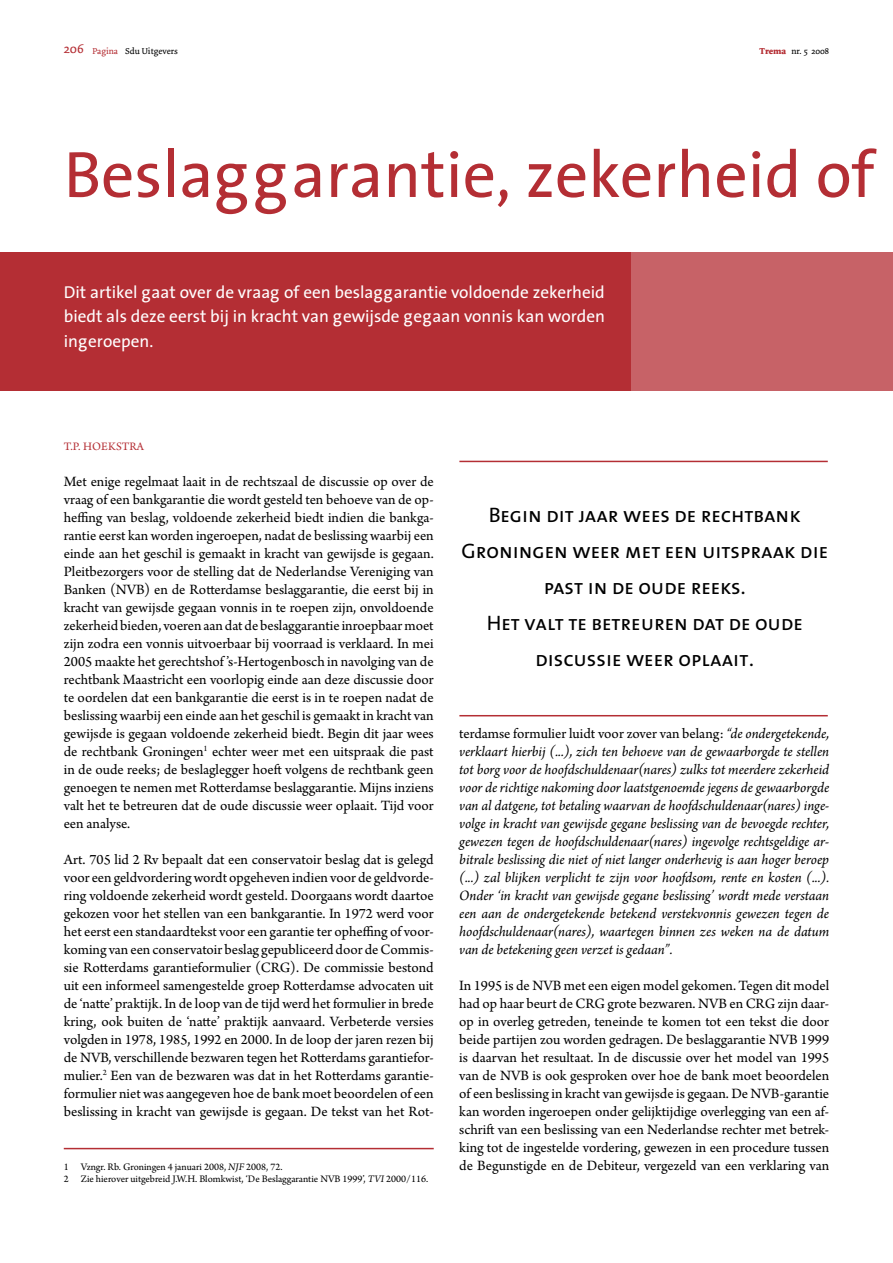
<style>
.page{position:relative;width:893px;height:1263px;background:#fff}
.page>*{position:absolute;margin:0;border:0;box-sizing:border-box;transform-origin:0 0}
.t1{font:66px "Thesis Sans";color:#b42e34}
.t2{font:21px/36px "Thesis Sans Normal Caps";color:#000;text-align:center}
.t3{font:17.25px/24.8px "Thesis Sans";color:#fff;text-align:justify}
.t4{font:15px/18px "Arno Pro";color:#000;text-align:justify}
.t5{font:italic 15px/18px "Arno Pro";letter-spacing:-.005em;color:#000;text-align:justify}
.t6{font:12px "Arno Pro";letter-spacing:.01em;color:#b42e34}
.t7{font:10.5px/12.6px "Arno Pro";color:#000}
.t8{font:9px "Dolly";color:#000}
.s1{font-size:13.5px;color:#b42e34}
.s2{color:#b42e34}
.s3{font-weight:700;color:#b42e34}
.s4{font-style:italic}
.s5{font-style:normal}
</style>
<div class="page">
<hr style="left:64px;top:1148px;width:370px;height:1px;background:#b42e34">
<div style="left:0;top:252px;width:893px;height:138px;background:#b42e34"></div>
<div style="left:631px;top:252px;width:262px;height:138px;background:#c76267"></div>
<hr style="left:459px;top:461px;width:369px;height:1px;background:#b42e34">
<hr style="left:459px;top:715px;width:369px;height:1px;background:#b42e34">
<p class="t8" style="left:64px;top:45px;width:116px"><span class="s1">206</span> <span class="s2">Pagina</span> Sdu Uitgevers</p>
<p class="t8" style="left:759px;top:45px;width:71px"><span class="s3">Trema</span> nr. 5 2008</p>
<h1 class="t1" style="left:64px;top:120px;width:812px">Beslaggarantie, zekerheid of</h1>
<p class="t3" style="left:64px;top:279px;width:543px">Dit artikel gaat over de vraag of een beslaggarantie voldoende zekerheid biedt als deze eerst bij in kracht van gewijsde gegaan vonnis kan worden ingeroepen.</p>
<p class="t6" style="left:64px;top:440px;width:82px">T.P. Hoekstra</p>
<p class="t4" style="left:64px;top:473px;width:371px">Met enige regelmaat laait in de rechtszaal de discussie op over de vraag of een bankgarantie die wordt gesteld ten behoeve van de op&shy;heffing van beslag, voldoende zekerheid biedt indien die bankga&shy;rantie eerst kan worden ingeroepen, nadat de beslissing waarbij een einde aan het geschil is gemaakt in kracht van gewijsde is gegaan.<br>Pleitbezorgers voor de stelling dat de Nederlandse Vereniging van Banken (NVB) en de Rotterdamse beslaggarantie, die eerst bij in kracht van gewijsde gegaan vonnis in te roepen zijn, onvoldoende zekerheid bieden, voeren aan dat de beslaggarantie inroepbaar moet zijn zodra een vonnis uitvoerbaar bij voorraad is verklaard. In mei 2005 maakte het gerechtshof ’s-Hertogenbosch in navolging van de rechtbank Maastricht een voorlopig einde aan deze discussie door te oordelen dat een bankgarantie die eerst is in te roepen nadat de beslissing waarbij een einde aan het geschil is gemaakt in kracht van gewijsde is gegaan voldoende zekerheid biedt. Begin dit jaar wees de rechtbank Groningen<sup>1</sup> echter weer met een uitspraak die past in de oude reeks; de beslaglegger hoeft volgens de rechtbank geen genoegen te nemen met Rotterdamse beslaggarantie. Mijns inziens valt het te betreuren dat de oude discussie weer oplaait. Tijd voor een analyse.</p>
<p class="t4" style="left:64px;top:851px;width:371px">Art. 705 lid 2 Rv bepaalt dat een conservatoir beslag dat is gelegd voor een geldvordering wordt opgeheven indien voor de geldvorde&shy;ring voldoende zekerheid wordt gesteld. Doorgaans wordt daartoe gekozen voor het stellen van een bankgarantie. In 1972 werd voor het eerst een standaardtekst voor een garantie ter opheffing of voor&shy;koming van een conservatoir beslag gepubliceerd door de Commis&shy;sie Rotterdams garantieformulier (CRG). De commissie bestond uit een informeel samengestelde groep Rotterdamse advocaten uit de ‘natte’ praktijk. In de loop van de tijd werd het formulier in brede kring, ook buiten de ‘natte’ praktijk aanvaard. Verbeterde versies volgden in 1978, 1985, 1992 en 2000. In de loop der jaren rezen bij de NVB, verschillende bezwaren tegen het Rotterdams garantiefor&shy;mulier.<sup>2</sup> Een van de bezwaren was dat in het Rotterdams garantie&shy;formulier niet was aangegeven hoe de bank moet beoordelen of een beslissing in kracht van gewijsde is gegaan. De tekst van het Rot-</p>
<p class="t7" style="left:64px;top:1161px;width:366px">1 Vzngr. Rb. Groningen 4 januari 2008, <span class="s4">NJF</span> 2008, 72.<br>2 Zie hierover uitgebreid J.W.H. Blomkwist, ‘De Beslaggarantie NVB 1999’, <span class="s4">TVI</span> 2000/116.</p>
<h2 class="t2" style="left:461px;top:496px;width:368px">Begin dit jaar wees de rechtbank<br>Groningen weer met een uitspraak die past in de oude reeks.<br>Het valt te betreuren dat de oude discussie weer oplaait.</h2>
<p class="t5" style="left:459px;top:725px;width:371px"><span class="s5">terdamse formulier luidt voor zover van belang:</span> “de ondergetekende, verklaart hierbij (...), zich ten behoeve van de gewaarborgde te stellen tot borg voor de hoofdschuldenaar(nares) zulks tot meerdere zekerheid voor de richtige nakoming door laatstgenoemde jegens de gewaarborgde van al datgene, tot betaling waarvan de hoofdschuldenaar(nares) inge&shy;volge in kracht van gewijsde gegane beslissing van de bevoegde rechter, gewezen tegen de hoofdschuldenaar(nares) ingevolge rechtsgeldige ar&shy;bitrale beslissing die niet of niet langer onderhevig is aan hoger beroep (...) zal blijken verplicht te zijn voor hoofdsom, rente en kosten (...).<br>Onder ‘in kracht van gewijsde gegane beslissing’ wordt mede verstaan een aan de ondergetekende betekend verstekvonnis gewezen tegen de hoofdschuldenaar(nares), waartegen binnen zes weken na de datum van de betekening geen verzet is gedaan”.</p>
<p class="t4" style="left:459px;top:977px;width:371px">In 1995 is de NVB met een eigen model gekomen. Tegen dit model had op haar beurt de CRG grote bezwaren. NVB en CRG zijn daar&shy;op in overleg getreden, teneinde te komen tot een tekst die door beide partijen zou worden gedragen. De beslaggarantie NVB 1999 is daarvan het resultaat. In de discussie over het model van 1995 van de NVB is ook gesproken over hoe de bank moet beoordelen of een beslissing in kracht van gewijsde is gegaan. De NVB-garantie kan worden ingeroepen onder gelijktijdige overlegging van een af&shy;schrift van een beslissing van een Nederlandse rechter met betrek&shy;king tot de ingestelde vordering, gewezen in een procedure tussen de Begunstigde en de Debiteur, vergezeld van een verklaring van</p>
</div>
